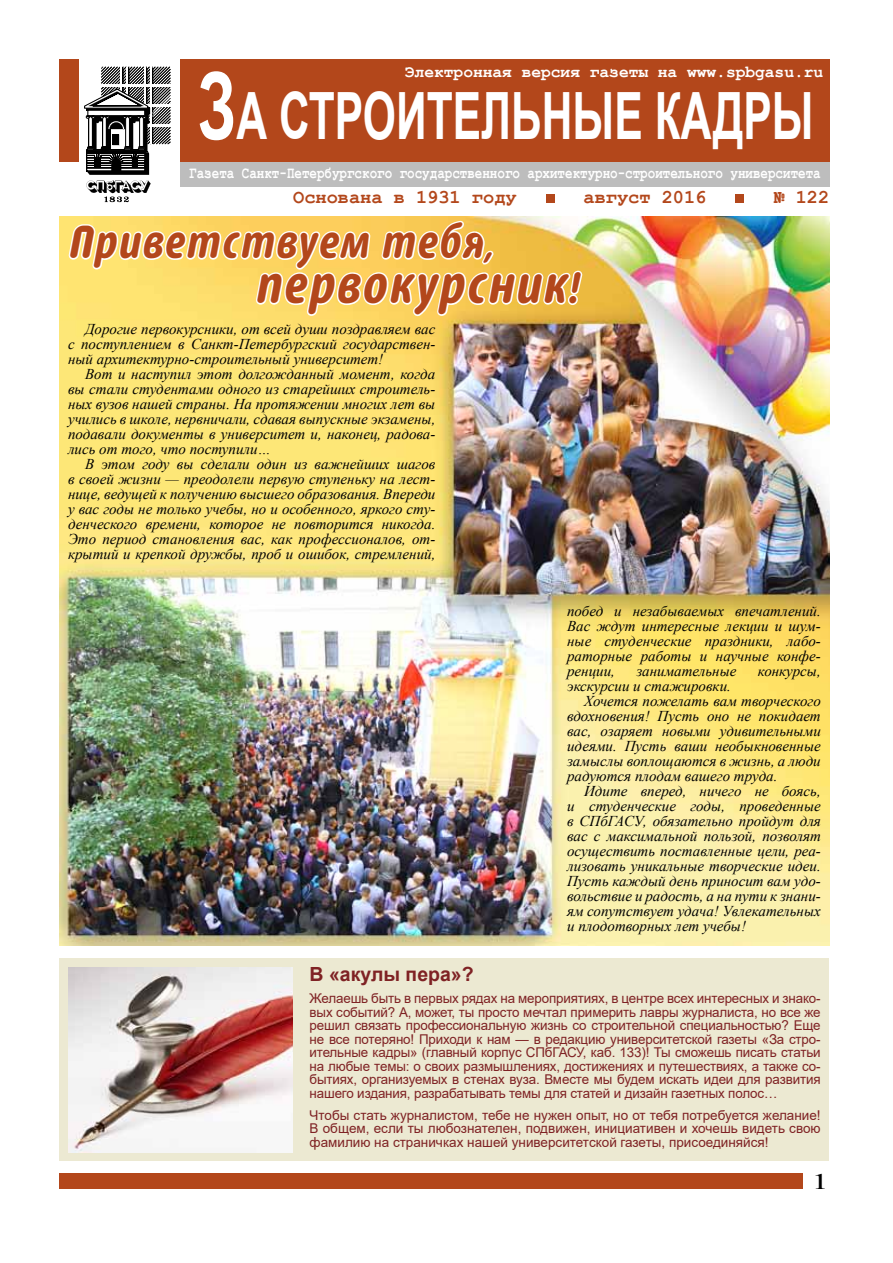
<style>
.page{position:relative;width:893px;height:1263px;background:#fff}
.page>*{position:absolute;margin:0;border:0;box-sizing:border-box;transform-origin:0 0}
.t1{font:700 65.25px "Arial";color:#fff;scale:.65 1}
.t2{font:48px "Zopa Cyr";color:#b3471b}
.t3{font:42px "Zopa Cyr";color:#b3471b}
.t4{font:22.05px "Times New Roman";color:#000;scale:1.6 1}
.t5{font:700 19.5px "Courier New";color:#b3471b;scale:.95 1}
.t6{font:700 19.5px "Arial";color:#7f2224}
.t7{font:700 18.9px "Courier New";color:#fff;scale:.95 1}
.t8{font:700 16.95px "Courier New";color:#fff;scale:.95 1}
.t9{font:700 16.65px "Courier New";color:#fff;scale:.75 1}
.t10{font:italic 15px/15px "Times New Roman";color:#000;text-align:justify}
.t11{font:13.5px/13.5px "Arial";letter-spacing:-.01em;color:#7f2224;text-align:justify}
.s1{font-size:93.3px}
</style>
<div class="page">
<div style="left:60px;top:1173px;width:743px;height:15px;background:#b3471b"></div>
<img style="left:59px;top:216px;width:770px;height:729px">
<div style="left:180px;top:60px;width:649px;height:102px;background:#b3471b"></div>
<div style="left:60px;top:60px;width:19px;height:102px;background:#b3471b"></div>
<div style="left:180px;top:162px;width:649px;height:25px;background:#bdbdbd"></div>
<div style="left:735px;top:194px;width:9px;height:8px;background:#b3471b"></div>
<div style="left:60px;top:959px;width:769px;height:202px;background:#ece9d2"></div>
<img style="left:68px;top:967px;width:225px;height:185px">
<svg style="left:67px;top:67px;width:514px;height:251px"></svg>
<p class="t7" style="left:581px;top:59px;width:127px">август 2016</p>
<p class="t8" style="left:405px;top:61px;width:442px">Электронная версия газеты на www.spbgasu.ru</p>
<h1 class="t1" style="left:198px;top:70px;width:948px"><span class="s1">З</span>А СТРОИТЕЛЬНЫЕ КАДРЫ</h1>
<p class="t9" style="left:189px;top:163px;width:843px">Газета Санкт-Петербургского государственного архитектурно-строительного университета</p>
<h3 class="t5" style="left:293px;top:185px;width:237px">Основана в 1931 году</h3>
<h3 class="t5" style="left:584px;top:185px;width:131px">август 2016</h3>
<h3 class="t5" style="left:773px;top:185px;width:60px">№ 122</h3>
<h3 class="t3" style="left:69px;top:217px;width:427px">Приветствуем тебя,</h3>
<h2 class="t2" style="left:256px;top:256px;width:326px">первокурсник!</h2>
<p class="t10" style="left:68px;top:322px;width:369px;text-indent:17px">Дорогие первокурсники, от всей души поздравляем вас с поступлением в Санкт-Петербургский государствен&shy;ный архитектурно-строительный университет!</p>
<p class="t10" style="left:68px;top:367px;width:369px;text-indent:17px">Вот и наступил этот долгожданный момент, когда вы стали студентами одного из старейших строитель&shy;ных вузов нашей страны. На протяжении многих лет вы учились в школе, нервничали, сдавая выпускные экзамены, подавали документы в университет и, наконец, радова&shy;лись от того, что поступили…</p>
<p class="t10" style="left:68px;top:457px;width:369px;text-indent:17px">В этом году вы сделали один из важнейших шагов в своей жизни — преодолели первую ступеньку на лест&shy;нице, ведущей к получению высшего образования. Впереди у вас годы не только учебы, но и особенного, яркого сту&shy;денческого времени, которое не повторится никогда.<br>Это период становления вас, как профессионалов, от&shy;крытий и крепкой дружбы, проб и ошибок, стремлений,</p>
<p class="t10" style="left:567px;top:603px;width:255px">побед и незабываемых впечатлений.<br>Вас ждут интересные лекции и шум&shy;ные студенческие праздники, лабо&shy;раторные работы и научные конфе&shy;ренции,</p>
<p class="t10" style="left:636px;top:663px;width:102px">занимательные</p>
<p class="t10" style="left:758px;top:663px;width:64px">конкурсы,</p>
<p class="t10" style="left:567px;top:678px;width:165px">экскурсии и стажировки.</p>
<p class="t10" style="left:584px;top:693px;width:238px">Хочется пожелать вам творческого</p>
<p class="t10" style="left:567px;top:708px;width:255px">вдохновения! Пусть оно не покидает</p>
<p class="t10" style="left:567px;top:723px;width:255px">вас, озаряет новыми удивительными</p>
<p class="t10" style="left:567px;top:738px;width:255px">идеями. Пусть ваши необыкновенные</p>
<p class="t10" style="left:567px;top:753px;width:255px">замыслы воплощаются в жизнь, а люди</p>
<p class="t10" style="left:567px;top:768px;width:212px">радуются плодам вашего труда.</p>
<p class="t10" style="left:584px;top:783px;width:238px">Идите вперед, ничего не боясь,</p>
<p class="t10" style="left:567px;top:798px;width:255px">и студенческие годы, проведенные</p>
<p class="t10" style="left:567px;top:813px;width:255px">в СПбГАСУ, обязательно пройдут для</p>
<p class="t10" style="left:567px;top:828px;width:255px">вас с максимальной пользой, позволят</p>
<p class="t10" style="left:567px;top:843px;width:255px">осуществить поставленные цели, реа-</p>
<p class="t10" style="left:567px;top:858px;width:255px">лизовать уникальные творческие идеи.</p>
<p class="t10" style="left:567px;top:873px;width:255px">Пусть каждый день приносит вам удо-</p>
<p class="t10" style="left:567px;top:888px;width:255px">вольствие и радость, а на пути к знани-</p>
<p class="t10" style="left:567px;top:903px;width:255px">ям сопутствует удача! Увлекательных</p>
<p class="t10" style="left:567px;top:918px;width:180px">и плодотворных лет учебы!</p>
<h3 class="t6" style="left:310px;top:961px;width:166px">В «акулы пера»?</h3>
<p class="t11" style="left:310px;top:992px;width:513px">Желаешь быть в первых рядах на мероприятиях, в центре всех интересных и знако&shy;вых событий? А, может, ты просто мечтал примерить лавры журналиста, но все же решил связать профессиональную жизнь со строительной специальностью? Еще не все потеряно! Приходи к нам — в редакцию университетской газеты «За стро&shy;ительные кадры» (главный корпус СПбГАСУ, каб. 133)! Ты сможешь писать статьи на любые темы: о своих размышлениях, достижениях и путешествиях, а также со&shy;бытиях, организуемых в стенах вуза. Вместе мы будем искать идеи для развития нашего издания, разрабатывать темы для статей и дизайн газетных полос…</p>
<p class="t11" style="left:310px;top:1108px;width:513px">Чтобы стать журналистом, тебе не нужен опыт, но от тебя потребуется желание!<br>В общем, если ты любознателен, подвижен, инициативен и хочешь видеть свою фамилию на страничках нашей университетской газеты, присоединяйся!</p>
<h3 class="t4" style="left:812px;top:1165px;width:13px">1</h3>
</div>
